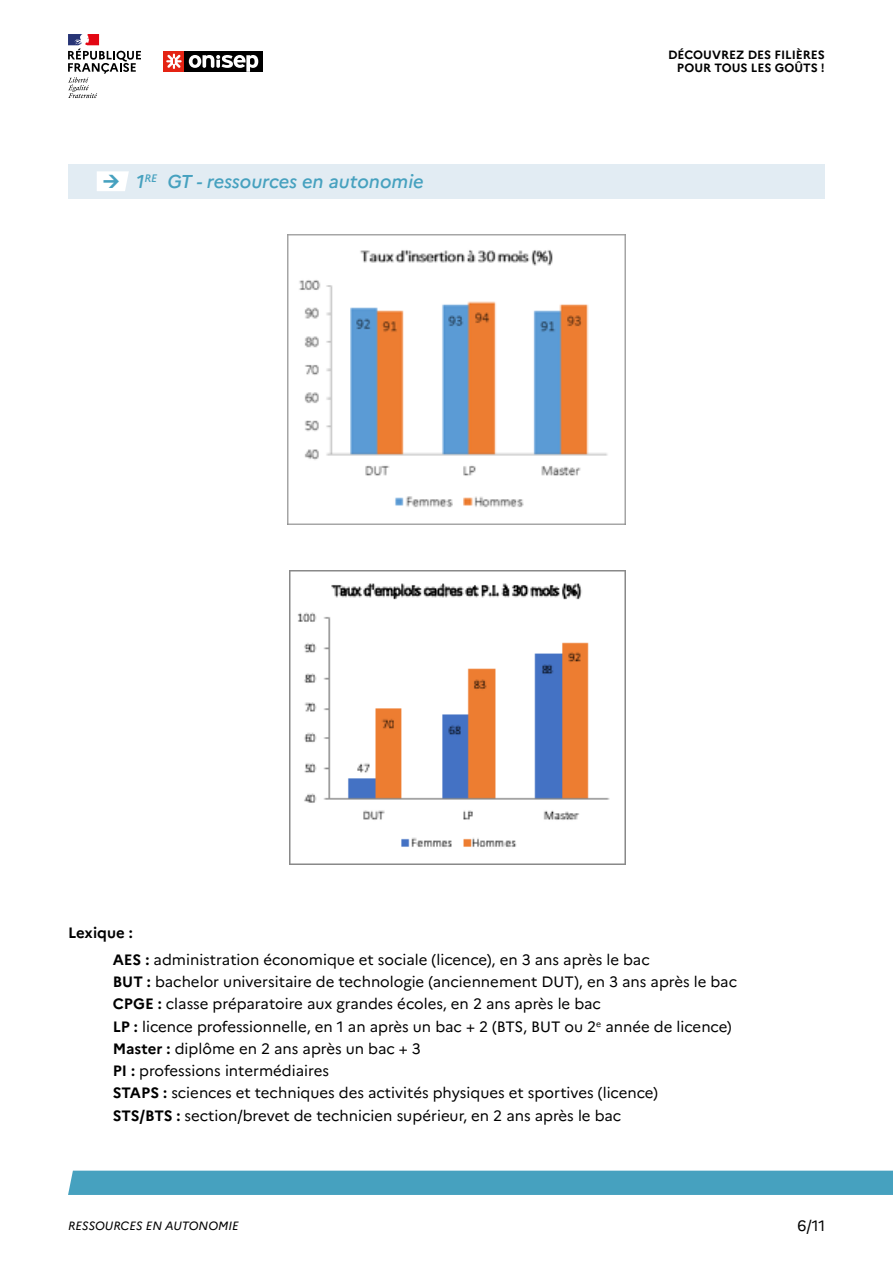
<style>
.page{position:relative;width:893px;height:1263px;background:#fff}
.page>*{position:absolute;margin:0;border:0;box-sizing:border-box;transform-origin:0 0}
.t1{font:italic 500 18.6px "Marianne";color:#46a1bf}
.t2{font:15px/22.2px "Marianne";color:#000}
.t3{font:700 12px/13.5px "Marianne";color:#000;text-align:right}
.t4{font:italic 12px "Marianne";color:#000}
.s1{font-weight:700}
</style>
<div class="page">
<div style="left:68px;top:1170px;width:825px;height:25px;background:#46a1bf"></div>
<div style="left:184px;top:51px;width:79px;height:21px;background:#000"></div>
<svg style="left:189px;top:55px;width:69px;height:17px"></svg>
<div style="left:163px;top:51px;width:21px;height:21px;background:#e42313"></div>
<svg style="left:166px;top:54px;width:16px;height:15px"></svg>
<svg style="left:68px;top:34px;width:73px;height:64px"></svg>
<div style="left:68px;top:165px;width:757px;height:34px;background:#e2ecf3"></div>
<img style="left:288px;top:235px;width:337px;height:289px">
<img style="left:289px;top:570px;width:336px;height:294px">
<svg style="left:97px;top:171px;width:32px;height:20px"></svg>
<p class="t1" style="left:136px;top:170px;width:289px">1<sup>RE</sup> GT - ressources en autonomie</p>
<p class="t3" style="left:668px;top:48px;width:158px">DÉCOUVREZ DES FILIÈRES<br>POUR TOUS LES GOÛTS !</p>
<p class="t2" style="left:113px;top:920px;width:539px;line-height:26.5px;text-indent:-45px"><span class="s1">Lexique :<br>AES :</span> administration économique et sociale (licence), en 3 ans après le bac</p>
<p class="t2" style="left:113px;top:971px;width:626px"><span class="s1">BUT :</span> bachelor universitaire de technologie (anciennement DUT), en 3 ans après le bac <span class="s1">CPGE :</span> classe préparatoire aux grandes écoles, en 2 ans après le bac<br><span class="s1">LP :</span> licence professionnelle, en 1 an après un bac + 2 (BTS, BUT ou 2<sup>e</sup> année de licence)<br><span class="s1">Master :</span> diplôme en 2 ans après un bac + 3<br><span class="s1">PI :</span> professions intermédiaires<br><span class="s1">STAPS :</span> sciences et techniques des activités physiques et sportives (licence)<br><span class="s1">STS/BTS :</span> section/brevet de technicien supérieur, en 2 ans après le bac</p>
<p class="t4" style="left:68px;top:1218px;width:172px">RESSOURCES EN AUTONOMIE</p>
<p class="t2" style="left:798px;top:1215px;width:29px">6/11</p>
</div>
